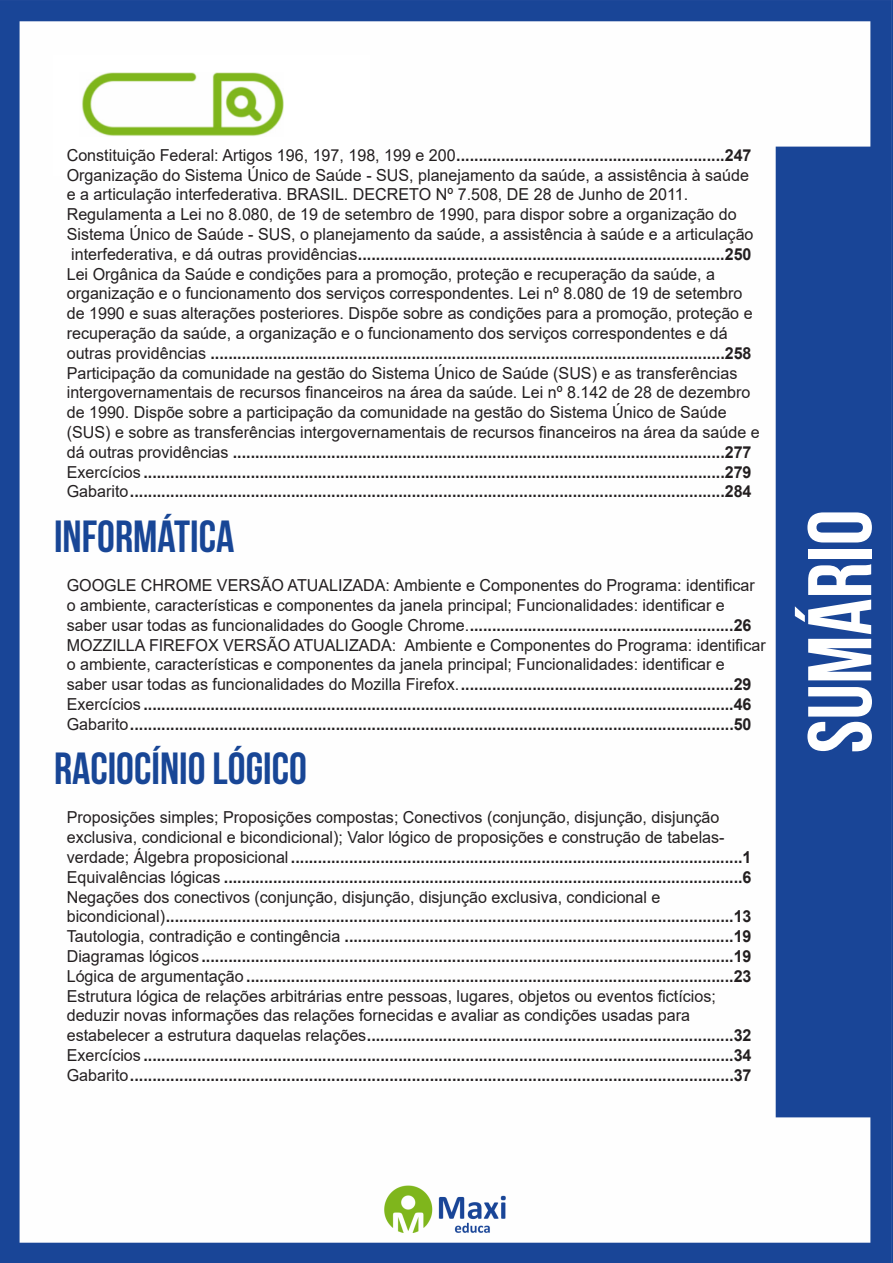
<style>
.page{position:relative;width:893px;height:1263px;background:#fff}
.page>*{position:absolute;margin:0;border:0;box-sizing:border-box;transform-origin:0 0}
.t1{font:700 90px "Bebas Neue";color:#fff}
.t2{font:700 45px "Bebas Neue";color:#184696}
.TABULAÇÃO_BOLD{font:700 16.5px "Arial";color:#231f20}
.TABULAÇÃO_BOLD-2{font:16.5px "Arial";color:#231f20}
.s1{font-weight:400}
</style>
<div class="page">
<img style="left:0;top:0;width:893px;height:1263px">
<div style="left:53px;top:55px;width:317px;height:121px;background:#fff"></div>
<img style="left:82px;top:72px;width:201px;height:64px">
<p class="TABULAÇÃO_BOLD" style="left:67px;top:143px;width:686px"><span class="s1">Constituição Federal: Artigos 196, 197, 198, 199 e 200</span>............................................................247</p>
<p class="TABULAÇÃO_BOLD-2" style="left:67px;top:163px;width:684px">Organização do Sistema Único de Saúde - SUS, planejamento da saúde, a assistência à saúde</p>
<p class="TABULAÇÃO_BOLD-2" style="left:67px;top:183px;width:623px">e a articulação interfederativa. BRASIL. DECRETO Nº 7.508, DE 28 de Junho de 2011.</p>
<p class="TABULAÇÃO_BOLD-2" style="left:67px;top:203px;width:671px">Regulamenta a Lei no 8.080, de 19 de setembro de 1990, para dispor sobre a organização do</p>
<p class="TABULAÇÃO_BOLD-2" style="left:67px;top:223px;width:688px">Sistema Único de Saúde - SUS, o planejamento da saúde, a assistência à saúde e a articulação</p>
<p class="TABULAÇÃO_BOLD" style="left:71px;top:242px;width:682px"><span class="s1">interfederativa, e dá outras providências</span>..................................................................................250</p>
<p class="TABULAÇÃO_BOLD-2" style="left:67px;top:262px;width:650px">Lei Orgânica da Saúde e condições para a promoção, proteção e recuperação da saúde, a</p>
<p class="TABULAÇÃO_BOLD-2" style="left:67px;top:282px;width:677px">organização e o funcionamento dos serviços correspondentes. Lei nº 8.080 de 19 de setembro</p>
<p class="TABULAÇÃO_BOLD-2" style="left:67px;top:302px;width:687px">de 1990 e suas alterações posteriores. Dispõe sobre as condições para a promoção, proteção e</p>
<p class="TABULAÇÃO_BOLD-2" style="left:67px;top:322px;width:662px">recuperação da saúde, a organização e o funcionamento dos serviços correspondentes e dá</p>
<p class="TABULAÇÃO_BOLD" style="left:67px;top:341px;width:686px"><span class="s1">outras providências</span> ...................................................................................................................258</p>
<p class="TABULAÇÃO_BOLD-2" style="left:67px;top:361px;width:672px">Participação da comunidade na gestão do Sistema Único de Saúde (SUS) e as transferências</p>
<p class="TABULAÇÃO_BOLD-2" style="left:67px;top:381px;width:685px">intergovernamentais de recursos financeiros na área da saúde. Lei nº 8.142 de 28 de dezembro</p>
<p class="TABULAÇÃO_BOLD-2" style="left:67px;top:401px;width:661px">de 1990. Dispõe sobre a participação da comunidade na gestão do Sistema Único de Saúde</p>
<p class="TABULAÇÃO_BOLD-2" style="left:67px;top:421px;width:694px">(SUS) e sobre as transferências intergovernamentais de recursos financeiros na área da saúde e</p>
<p class="TABULAÇÃO_BOLD" style="left:67px;top:440px;width:686px"><span class="s1">dá outras providências</span> ..............................................................................................................277</p>
<p class="TABULAÇÃO_BOLD" style="left:67px;top:460px;width:686px"><span class="s1">Exercícios</span> ..................................................................................................................................279</p>
<p class="TABULAÇÃO_BOLD" style="left:67px;top:480px;width:686px"><span class="s1">Gabarito</span>.....................................................................................................................................284</p>
<p class="t2" style="left:54px;top:511px;width:182px">INFORMÁTICA</p>
<p class="TABULAÇÃO_BOLD-2" style="left:67px;top:574px;width:690px">GOOGLE CHROME VERSÃO ATUALIZADA: Ambiente e Componentes do Programa: identificar</p>
<p class="TABULAÇÃO_BOLD-2" style="left:67px;top:594px;width:660px">o ambiente, características e componentes da janela principal; Funcionalidades: identificar e</p>
<p class="TABULAÇÃO_BOLD" style="left:67px;top:613px;width:686px"><span class="s1">saber usar todas as funcionalidades do Google Chrome.</span>...........................................................26</p>
<p class="TABULAÇÃO_BOLD-2" style="left:67px;top:633px;width:700px">MOZZILLA FIREFOX VERSÃO ATUALIZADA: Ambiente e Componentes do Programa: identificar</p>
<p class="TABULAÇÃO_BOLD-2" style="left:67px;top:653px;width:660px">o ambiente, características e componentes da janela principal; Funcionalidades: identificar e</p>
<p class="TABULAÇÃO_BOLD" style="left:67px;top:673px;width:686px"><span class="s1">saber usar todas as funcionalidades do Mozilla Firefox.</span>.............................................................29</p>
<p class="TABULAÇÃO_BOLD" style="left:67px;top:692px;width:686px"><span class="s1">Exercícios</span> ....................................................................................................................................46</p>
<p class="TABULAÇÃO_BOLD" style="left:67px;top:712px;width:686px"><span class="s1">Gabarito</span>.......................................................................................................................................50</p>
<p class="t2" style="left:54px;top:743px;width:254px">RACIOCÍNIO LÓGICO</p>
<p class="TABULAÇÃO_BOLD-2" style="left:67px;top:806px;width:654px">Proposições simples; Proposições compostas; Conectivos (conjunção, disjunção, disjunção</p>
<p class="TABULAÇÃO_BOLD-2" style="left:67px;top:826px;width:659px">exclusiva, condicional e bicondicional); Valor lógico de proposições e construção de tabelas-</p>
<p class="TABULAÇÃO_BOLD" style="left:67px;top:845px;width:686px"><span class="s1">verdade; Álgebra proposicional</span> .....................................................................................................1</p>
<p class="TABULAÇÃO_BOLD" style="left:67px;top:865px;width:686px"><span class="s1">Equivalências lógicas</span> ....................................................................................................................6</p>
<p class="TABULAÇÃO_BOLD-2" style="left:67px;top:885px;width:595px">Negações dos conectivos (conjunção, disjunção, disjunção exclusiva, condicional e</p>
<p class="TABULAÇÃO_BOLD" style="left:67px;top:905px;width:686px"><span class="s1">bicondicional)</span>...............................................................................................................................13</p>
<p class="TABULAÇÃO_BOLD" style="left:67px;top:925px;width:686px"><span class="s1">Tautologia, contradição e contingência</span> .......................................................................................19</p>
<p class="TABULAÇÃO_BOLD" style="left:67px;top:944px;width:686px"><span class="s1">Diagramas lógicos</span> .......................................................................................................................19</p>
<p class="TABULAÇÃO_BOLD" style="left:67px;top:964px;width:686px"><span class="s1">Lógica de argumentação</span> .............................................................................................................23</p>
<p class="TABULAÇÃO_BOLD-2" style="left:67px;top:984px;width:651px">Estrutura lógica de relações arbitrárias entre pessoas, lugares, objetos ou eventos fictícios;</p>
<p class="TABULAÇÃO_BOLD-2" style="left:67px;top:1004px;width:625px">deduzir novas informações das relações fornecidas e avaliar as condições usadas para</p>
<p class="TABULAÇÃO_BOLD" style="left:67px;top:1024px;width:686px"><span class="s1">estabelecer a estrutura daquelas relações</span>..................................................................................32</p>
<p class="TABULAÇÃO_BOLD" style="left:67px;top:1043px;width:686px"><span class="s1">Exercícios</span> ....................................................................................................................................34</p>
<p class="TABULAÇÃO_BOLD" style="left:67px;top:1063px;width:686px"><span class="s1">Gabarito</span>.......................................................................................................................................37</p>
<h1 class="t1" style="left:791px;top:753px;width:245px;rotate:-90deg">SUMÁRIO</h1>
</div>
